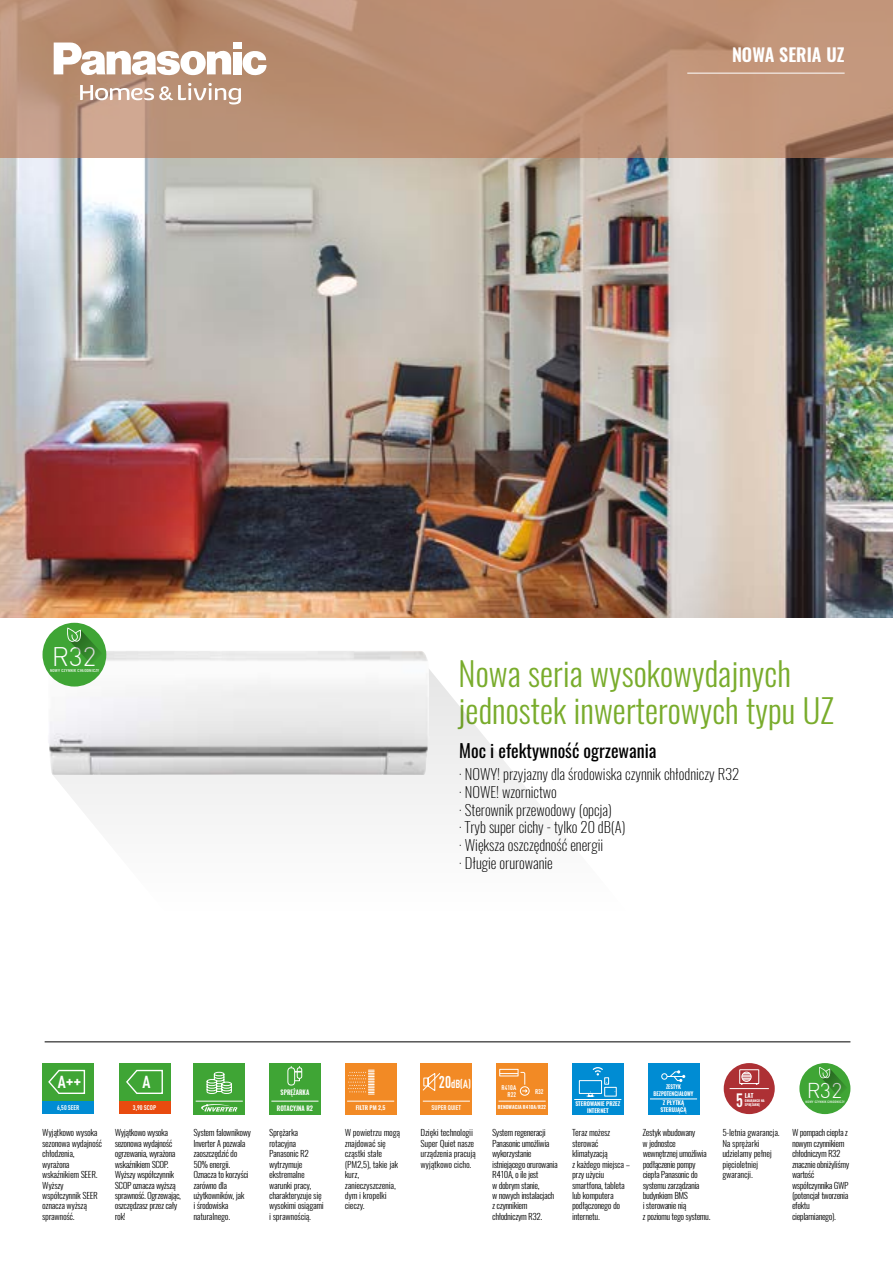
<style>
.page{position:relative;width:893px;height:1263px;background:#fff}
.page>*{position:absolute;margin:0;border:0;box-sizing:border-box;transform-origin:0 0}
.t1{font:italic 300 33px/37.5px "Oswald";color:#79ac2c}
.t2{font:300 26.25px "DIN";color:#fff}
.t3{font:300 21px "DIN";color:#fff}
.t4{font:700 19.05px "DIN Cond";color:#fff;scale:.9 1}
.t5{font:18px "Oswald";color:#000}
.t6{font:600 18px "Oswald";color:#fff}
.t7{font:700 17.1px "DIN Cond";color:#fff}
.t8{font:italic 200 14.7px/17.7px "Oswald";color:#000}
.t9{font:700 11.7px "DIN Cond";color:#fff;scale:.9 1}
.t10{font:italic 300 8.7px/10.5px "Oswald";letter-spacing:-.015em;color:#000}
.t11{font:700 6.75px/6.6px "DIN Cond";color:#fff;text-align:right}
.t12{font:600 6.75px "Oswald";color:#fff;scale:.9 1}
.t13{font:600 6.15px "Oswald";color:#fff}
.t14{font:600 5.85px/7.1px "Oswald";color:#fff;text-align:center}
.t15{font:600 5.85px/7.1px "Oswald";color:#fff;text-align:center;scale:.9 1}
.t16{font:600 4.95px "Oswald";color:#fff}
.t17{font:3.6px "Oswald";letter-spacing:.05em;color:#fff;scale:1.15 1}
.t18{font:600 3.3px "Oswald";letter-spacing:-.005em;color:#fff}
.t19{font:2.85px "Oswald";letter-spacing:.05em;color:#fff;scale:1.15 1}
.s1{font-size:16.95px}
</style>
<div class="page">
<img style="left:0;top:157px;width:893px;height:461px">
<svg style="left:0;top:0;width:893px;height:157px;background:#bb8f75"></svg>
<svg style="left:53px;top:669px;width:493px;height:145px;fill:#f3f3f3"></svg>
<img style="left:48px;top:651px;width:381px;height:124px">
<svg style="left:242px;top:51px;width:25px;height:24px"></svg>
<div style="left:233px;top:43px;width:8px;height:6px;background:#fff"></div>
<div style="left:233px;top:52px;width:8px;height:22px;background:#fff"></div>
<svg style="left:54px;top:43px;width:177px;height:32px"></svg>
<svg style="left:80px;top:83px;width:161px;height:21px"></svg>
<hr style="left:687px;top:73px;width:158px;height:1px;background:#fff">
<hr style="left:45px;top:1041px;width:805px;height:1px;background:#000">
<div style="left:43px;top:623px;width:63px;height:63px;background:#3fa535;border-radius:50%"></div>
<svg style="left:67px;top:628px;width:38px;height:38px"></svg>
<div style="left:43px;top:1101px;width:51px;height:13px;background:#008cd3"></div>
<div style="left:43px;top:1063px;width:51px;height:38px;background:#3fa535"></div>
<svg style="left:48px;top:1069px;width:38px;height:25px"></svg>
<div style="left:119px;top:1101px;width:51px;height:13px;background:#e84b0f"></div>
<div style="left:119px;top:1063px;width:51px;height:38px;background:#3fa535"></div>
<svg style="left:126px;top:1069px;width:37px;height:25px"></svg>
<div style="left:269px;top:1063px;width:51px;height:51px;background:#3fa535"></div>
<hr style="left:271px;top:1101px;width:47px;height:1px;background:#fff">
<svg style="left:287px;top:1066px;width:16px;height:20px"></svg>
<div style="left:572px;top:1063px;width:51px;height:51px;background:#008cd3"></div>
<hr style="left:574px;top:1099px;width:47px;height:1px;background:#fff">
<div style="left:604px;top:1087px;width:13px;height:9px;border:1px solid #fff"></div>
<div style="left:604px;top:1077px;width:5px;height:8px;border:1px solid #fff"></div>
<div style="left:579px;top:1080px;width:23px;height:14px;border:1px solid #fff"></div>
<svg style="left:587px;top:1091px;width:7px;height:5px"></svg>
<svg style="left:593px;top:1067px;width:10px;height:8px"></svg>
<div style="left:194px;top:1063px;width:51px;height:51px;background:#3fa535"></div>
<hr style="left:196px;top:1101px;width:47px;height:1px;background:#fff">
<svg style="left:201px;top:1104px;width:36px;height:7px"></svg>
<svg style="left:206px;top:1071px;width:26px;height:23px"></svg>
<div style="left:345px;top:1063px;width:51px;height:51px;background:#f28a25"></div>
<hr style="left:347px;top:1101px;width:47px;height:1px;background:#fff">
<svg style="left:348px;top:1070px;width:26px;height:24px"></svg>
<div style="left:421px;top:1063px;width:51px;height:51px;background:#f28a25"></div>
<hr style="left:423px;top:1101px;width:47px;height:1px;background:#fff">
<svg style="left:422px;top:1073px;width:19px;height:18px"></svg>
<div style="left:724px;top:1063px;width:51px;height:51px;background:#ad3034;border-radius:50%"></div>
<hr style="left:730px;top:1088px;width:39px;height:1px;background:#fff">
<svg style="left:739px;top:1069px;width:21px;height:16px"></svg>
<div style="left:741px;top:1072px;width:11px;height:10px;border:1px solid #fff;border-radius:50%"></div>
<div style="left:648px;top:1063px;width:51px;height:51px;background:#008cd3"></div>
<hr style="left:650px;top:1098px;width:47px;height:1px;background:#fff">
<div style="left:661px;top:1073px;width:6px;height:7px;border:1px solid #fff;border-radius:50%"></div>
<svg style="left:667px;top:1070px;width:18px;height:12px"></svg>
<div style="left:497px;top:1063px;width:51px;height:51px;background:#f28a25"></div>
<hr style="left:498px;top:1101px;width:48px;height:1px;background:#fff">
<div style="left:499px;top:1069px;width:20px;height:7px;border:1px solid #fff"></div>
<svg style="left:500px;top:1071px;width:28px;height:22px"></svg>
<div style="left:520px;top:1086px;width:10px;height:10px;border:1px solid #fff;border-radius:50%"></div>
<div style="left:799px;top:1063px;width:51px;height:51px;background:#3fa535;border-radius:50%"></div>
<svg style="left:819px;top:1067px;width:30px;height:31px"></svg>
<h3 class="t6" style="left:732px;top:42px;width:114px">NOWA SERIA UZ</h3>
<h2 class="t2" style="left:52px;top:640px;width:46px">R32</h2>
<p class="t17" style="left:50px;top:668px;width:44px">NOWY CZYNNIK CHŁODNICZY</p>
<h3 class="t7" style="left:58px;top:1071px;width:25px">A++</h3>
<p class="t11" style="left:57px;top:1104px;width:24px">6,50 SEER</p>
<p class="t11" style="left:133px;top:1104px;width:25px">3,90 SCOP</p>
<h3 class="t7" style="left:143px;top:1071px;width:10px">A</h3>
<h1 class="t1" style="left:459px;top:654px;width:377px">Nowa seria wysokowydajnych jednostek inwerterowych typu UZ</h1>
<h3 class="t5" style="left:459px;top:739px;width:199px">Moc i efektywność ogrzewania</h3>
<h3 class="t8" style="left:459px;top:765px;width:284px">· NOWY! przyjazny dla środowiska czynnik chłodniczy R32 · NOWE! wzornictwo<br>· Sterownik przewodowy (opcja)<br>· Tryb super cichy - tylko 20 dB(A)<br>· Większa oszczędność energii<br>· Długie orurowanie</h3>
<p class="t12" style="left:281px;top:1087px;width:33px">SPRĘŻARKA</p>
<p class="t12" style="left:277px;top:1103px;width:42px">ROTACYJNA R2</p>
<p class="t14" style="left:356px;top:1104px;width:31px">FILTR PM 2,5</p>
<h3 class="t9" style="left:439px;top:1077px;width:37px"><span class="s1">20</span>dB(A)</h3>
<p class="t11" style="left:431px;top:1104px;width:31px">SUPER QUIET</p>
<p class="t11" style="left:502px;top:1084px;width:16px">R410A<br>R22</p>
<p class="t11" style="left:535px;top:1088px;width:10px">R32</p>
<h3 class="t3" style="left:807px;top:1077px;width:37px">R32</h3>
<p class="t19" style="left:805px;top:1099px;width:36px">NOWY CZYNNIK CHŁODNICZY</p>
<p class="t15" style="left:654px;top:1083px;width:46px">ZESTYK<br>BEZPOTENCJAŁOWY</p>
<h3 class="t4" style="left:736px;top:1088px;width:9px">5</h3>
<p class="t13" style="left:745px;top:1091px;width:10px">LAT</p>
<p class="t18" style="left:745px;top:1098px;width:21px">GWARANCJI NA</p>
<p class="t14" style="left:663px;top:1099px;width:23px">Z PŁYTKĄ</p>
<p class="t18" style="left:745px;top:1102px;width:17px">SPRĘŻARKĘ</p>
<p class="t14" style="left:660px;top:1106px;width:28px">STERUJĄCĄ</p>
<p class="t14" style="left:575px;top:1100px;width:46px">STEROWANIE PRZEZ<br>INTERNET</p>
<p class="t16" style="left:498px;top:1104px;width:50px">RENOWACJA R410A/R22</p>
<p class="t10" style="left:269px;top:1127px;width:57px">Sprężarka rotacyjna<br>Panasonic R2 wytrzymuje ekstremalne warunki pracy, charakteryzuje się wysokimi osiągami i sprawnością.</p>
<p class="t10" style="left:572px;top:1127px;width:61px">Teraz możesz sterować klimatyzacją<br>z każdego miejsca – przy użyciu smartfona, tableta lub komputera podłączonego do internetu.</p>
<p class="t10" style="left:792px;top:1127px;width:59px">W pompach ciepła z nowym czynnikiem chłodniczym R32 znacznie obniżyliśmy wartość współczynnika GWP (potencjałtworzenia efektu cieplarnianego).</p>
<p class="t10" style="left:43px;top:1127px;width:62px">Wyjątkowo wysoka sezonowa wydajność chłodzenia, wyrażona wskaźnikiem SEER.<br>Wyższy współczynnik SEER oznacza wyższą sprawność.</p>
<p class="t10" style="left:115px;top:1127px;width:69px">Wyjątkowo wysoka sezonowa wydajność ogrzewania,wyrażona wskaźnikiem SCOP.<br>Wyższy współczynnik<br>SCOP oznacza wyższą sprawność.Ogrzewając, oszczędzaszprzezcały rok!</p>
<p class="t10" style="left:421px;top:1127px;width:58px">Dzięki technologii<br>Super Quiet nasze urządzenia pracują wyjątkowo cicho.</p>
<p class="t10" style="left:643px;top:1127px;width:70px">Zestyk wbudowany<br>w jednostce wewnętrznej umożliwia podłączenie pompy ciepła Panasonic do systemu zarządzania budynkiem BMS isterowanie nią zpoziomu tego systemu.</p>
<p class="t10" style="left:723px;top:1127px;width:60px">5-letnia gwarancja.<br>Na sprężarki udzielamy pełnej pięcioletniej gwarancji.</p>
<p class="t10" style="left:345px;top:1127px;width:58px">W powietrzu mogą znajdować się cząstki stałe (PM2,5), takie jak kurz, zanieczyszczenia, dym i kropelki cieczy.</p>
<p class="t10" style="left:492px;top:1127px;width:68px">System regeneracji<br>Panasonic umożliwia wykorzystanie istniejącego orurowania<br>R410A,o ile jest<br>w dobrym stanie,<br>w nowych instalacjach zczynnikiem chłodniczym R32.</p>
<p class="t10" style="left:194px;top:1127px;width:59px">System falownikowy<br>Inverter A pozwala zaoszczędzić do<br>50% energii.<br>Oznacza to korzyści zarówno dla użytkowników,jak iśrodowiska naturalnego.</p>
</div>
